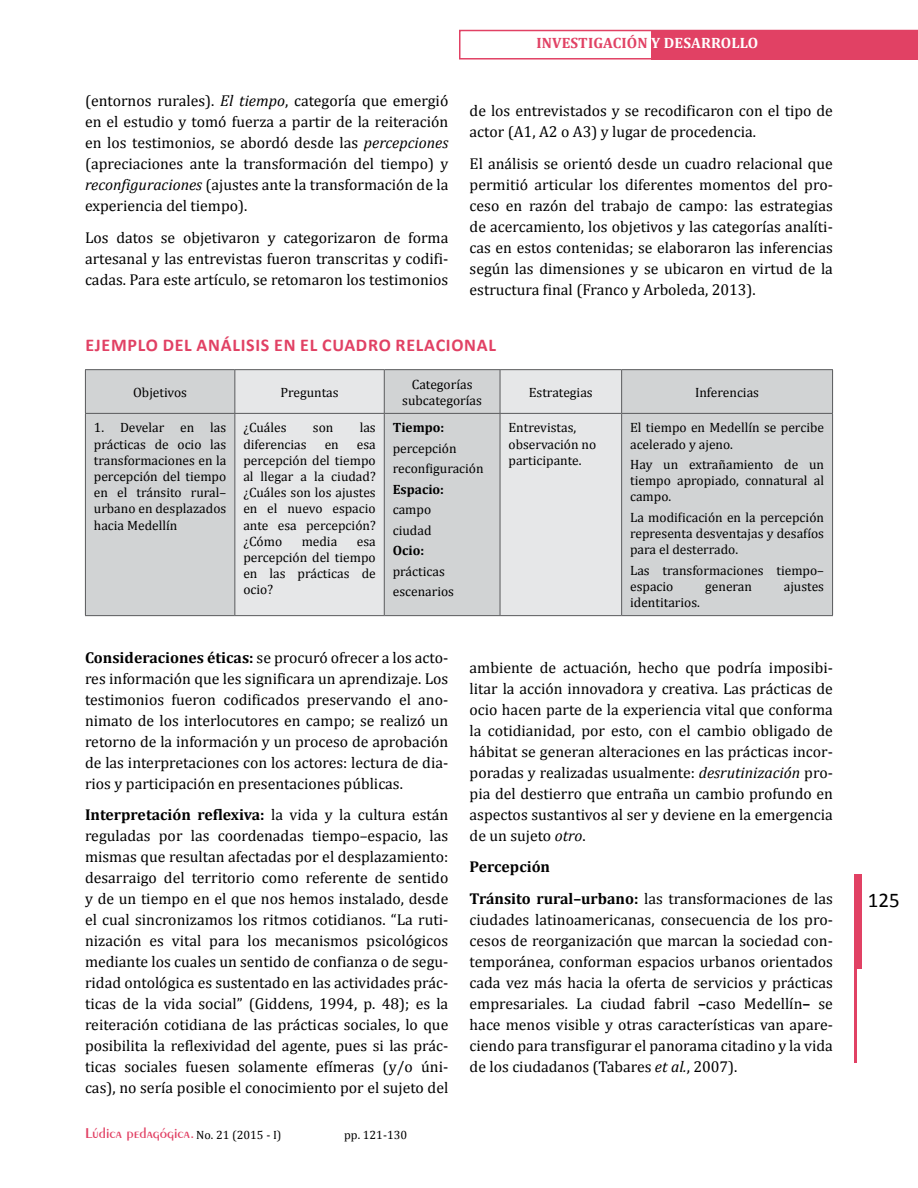
<style>
.page{position:relative;width:918px;height:1188px;background:#fff}
.page>*{position:absolute;margin:0;border:0;box-sizing:border-box;transform-origin:0 0}
.t1{font:21px "Calibri";color:#000}
.t2{font:700 18px "Calibri";color:#e14164}
.t3{font:15.75px/21px "Cambria";color:#000;text-align:justify}
.t4{font:700 15.75px/31.5px "Cambria";color:#000}
.t5{font:600 15px "Exotic 350 BT";color:#e14164}
.t6{font:700 15px "Cambria";letter-spacing:.01em;color:#e14164}
.t7{font:13.5px/16.2px "Cambria";color:#000}
.t8{font:700 13.5px "Cambria";color:#000}
.t9{font:12px "Cambria";color:#000}
.s1{font-style:italic}
.s2{color:#fff}
.s3{font-weight:700}
.s4{font-family:"Cambria";font-weight:400;font-size:12px;color:#000}
.s5{font-weight:400}
</style>
<div class="page">
<div style="left:856px;top:874px;width:6px;height:95px;background:#e14164"></div>
<hr style="left:854px;top:874px;width:2px;height:188px;background:#e14164">
<div style="left:459px;top:30px;width:459px;height:30px;border:2px solid #e14164"></div>
<div style="left:651px;top:30px;width:267px;height:29px;background:#e14164"></div>
<div style="left:86px;top:370px;width:746px;height:245px;background:#d1d3d4"></div>
<svg style="left:235px;top:370px;width:386px;height:245px;fill:#e6e7e8"></svg>
<hr style="left:85px;top:369px;width:150px;height:1px;background:#58595b">
<hr style="left:85px;top:370px;width:1px;height:43px;background:#58595b">
<hr style="left:235px;top:369px;width:149px;height:1px;background:#58595b">
<hr style="left:234px;top:370px;width:1px;height:43px;background:#58595b">
<hr style="left:384px;top:369px;width:116px;height:1px;background:#58595b">
<hr style="left:384px;top:370px;width:1px;height:43px;background:#58595b">
<hr style="left:500px;top:369px;width:122px;height:1px;background:#58595b">
<hr style="left:500px;top:370px;width:1px;height:43px;background:#58595b">
<hr style="left:622px;top:369px;width:211px;height:1px;background:#58595b">
<hr style="left:621px;top:370px;width:1px;height:43px;background:#58595b">
<hr style="left:832px;top:370px;width:1px;height:43px;background:#58595b">
<hr style="left:85px;top:413px;width:150px;height:1px;background:#58595b">
<hr style="left:85px;top:414px;width:1px;height:201px;background:#58595b">
<hr style="left:235px;top:413px;width:149px;height:1px;background:#58595b">
<hr style="left:234px;top:414px;width:1px;height:201px;background:#58595b">
<hr style="left:384px;top:413px;width:116px;height:1px;background:#58595b">
<hr style="left:384px;top:414px;width:1px;height:201px;background:#58595b">
<hr style="left:500px;top:413px;width:122px;height:1px;background:#58595b">
<hr style="left:500px;top:414px;width:1px;height:201px;background:#58595b">
<hr style="left:622px;top:413px;width:211px;height:1px;background:#58595b">
<hr style="left:621px;top:414px;width:1px;height:201px;background:#58595b">
<hr style="left:832px;top:414px;width:1px;height:201px;background:#58595b">
<hr style="left:85px;top:615px;width:150px;height:1px;background:#58595b">
<hr style="left:235px;top:615px;width:149px;height:1px;background:#58595b">
<hr style="left:384px;top:615px;width:116px;height:1px;background:#58595b">
<hr style="left:500px;top:615px;width:122px;height:1px;background:#58595b">
<hr style="left:622px;top:615px;width:211px;height:1px;background:#58595b">
<p class="t3" style="left:85px;top:90px;width:365px">(entornos rurales). <span class="s1">El tiempo</span>, categoría que emergió en el estudio y tomó fuerza a partir de la reiteración en los testimonios, se abordó desde las <span class="s1">percepciones </span>(apreciaciones ante la transformación del tiempo) y <span class="s1">reconfiguraciones</span> (ajustes ante la transformación de la experiencia del tiempo).</p>
<p class="t3" style="left:85px;top:227px;width:365px">Los datos se objetivaron y categorizaron de forma artesanal y las entrevistas fueron transcritas y codifi&shy;cadas. Para este artículo, se retomaron los testimonios</p>
<p class="t6" style="left:536px;top:34px;width:223px">INVESTIGACIÓN <span class="s2">Y DESARROLLO</span></p>
<p class="t3" style="left:470px;top:101px;width:365px">de los entrevistados y se recodificaron con el tipo de actor (A1, A2 o A3) y lugar de procedencia.</p>
<p class="t3" style="left:470px;top:153px;width:365px">El análisis se orientó desde un cuadro relacional que permitió articular los diferentes momentos del pro&shy;ceso en razón del trabajo de campo: las estrategias de acercamiento, los objetivos y las categorías analíti&shy;cas en estos contenidas; se elaboraron las inferencias según las dimensiones y se ubicaron en virtud de la estructura final (Franco y Arboleda, 2013).</p>
<p class="t2" style="left:85px;top:333px;width:21px">EJEMPLO</p>
<p class="t2" style="left:163px;top:333px;width:11px">DEL</p>
<p class="t2" style="left:197px;top:333px;width:44px">ANÁLISIS</p>
<p class="t2" style="left:274px;top:333px;width:61px">ENELCUADRO</p>
<p class="t2" style="left:396px;top:333px;width:11px">RELACIONAL</p>
<p class="t7" style="left:133px;top:384px;width:55px">Objetivos</p>
<p class="t7" style="left:280px;top:384px;width:60px">Preguntas</p>
<p class="t7" style="left:402px;top:376px;width:81px;text-align:center">Categorías subcategorías</p>
<p class="t7" style="left:529px;top:384px;width:65px">Estrategias</p>
<p class="t7" style="left:695px;top:384px;width:66px">Inferencias</p>
<p class="t7" style="left:94px;top:420px;width:134px;text-align:justify">1. Develar en las prácticas de ocio las transformaciones en la percepción del tiempo en el tránsito rural– urbano en desplazados hacia Medellín</p>
<p class="t7" style="left:243px;top:420px;width:45px">¿Cuáles</p>
<p class="t7" style="left:313px;top:420px;width:22px">son</p>
<p class="t7" style="left:360px;top:420px;width:18px">las</p>
<p class="t7" style="left:509px;top:420px;width:89px">Entrevistas, observación no participante.</p>
<p class="t7" style="left:630px;top:420px;width:195px">El tiempo en Medellín se percibe acelerado y ajeno.</p>
<p class="t8" style="left:393px;top:420px;width:53px">Tiempo:</p>
<p class="t7" style="left:393px;top:438px;width:92px;line-height:20.4px">percepción reconfiguración</p>
<p class="t8" style="left:393px;top:481px;width:53px">Espacio:</p>
<p class="t7" style="left:393px;top:499px;width:40px;line-height:20.4px">campo ciudad</p>
<p class="t8" style="left:393px;top:542px;width:33px">Ocio:</p>
<p class="t7" style="left:393px;top:561px;width:63px;line-height:20.4px">prácticas escenarios</p>
<p class="t7" style="left:243px;top:436px;width:65px">diferencias</p>
<p class="t7" style="left:325px;top:436px;width:16px">en</p>
<p class="t7" style="left:243px;top:436px;width:134px;text-align:justify;text-indent:113px">esa percepción del tiempo al llegar a la ciudad? ¿Cuáles son los ajustes en el nuevo espacio ante esa percepción? ¿Cómo</p>
<p class="t7" style="left:630px;top:456px;width:195px;text-align:justify">Hay un extrañamiento de un tiempo apropiado, connatural al campo.</p>
<p class="t7" style="left:630px;top:509px;width:195px;text-align:justify">La modificación en la percepción representa desventajas y desafíos para el desterrado.</p>
<p class="t7" style="left:630px;top:562px;width:195px">Las transformaciones tiempo– espacio</p>
<p class="t7" style="left:302px;top:533px;width:37px">media</p>
<p class="t7" style="left:243px;top:533px;width:134px;text-align:justify;text-indent:113px">esa percepción del tiempo en las prácticas de ocio?</p>
<p class="t7" style="left:705px;top:578px;width:48px">generan</p>
<p class="t7" style="left:784px;top:578px;width:42px">ajustes</p>
<p class="t7" style="left:630px;top:594px;width:71px">identitarios.</p>
<p class="t3" style="left:85px;top:647px;width:365px"><span class="s3">Consideraciones éticas:</span> se procuró ofrecer a los acto&shy;res información que les significara un aprendizaje. Los testimonios fueron codificados preservando el ano&shy;nimato de los interlocutores en campo; se realizó un retorno de la información y un proceso de aprobación de las interpretaciones con los actores: lectura de dia&shy;rios y participación en presentaciones públicas.</p>
<p class="t3" style="left:85px;top:804px;width:365px"><span class="s3">Interpretación reflexiva:</span> la vida y la cultura están reguladas por las coordenadas tiempo–espacio, las mismas que resultan afectadas por el desplazamiento: desarraigo del territorio como referente de sentido y de un tiempo en el que nos hemos instalado, desde el cual sincronizamos los ritmos cotidianos. “La ruti&shy;nización es vital para los mecanismos psicológicos mediante los cuales un sentido de confianza o de segu&shy;ridad ontológica es sustentado en las actividades prác&shy;ticas de la vida social” (Giddens, 1994, p. 48); es la reiteración cotidiana de las prácticas sociales, lo que posibilita la reflexividad del agente, pues si las prác&shy;ticas sociales fuesen solamente efímeras (y/o úni&shy;cas), no sería posible el conocimiento por el sujeto del</p>
<p class="t5" style="left:85px;top:1124px;width:198px">Lúdica pedagógica.<span class="s4">No. 21 (2015 - I)</span></p>
<p class="t9" style="left:344px;top:1127px;width:64px">pp. 121-130</p>
<p class="t3" style="left:470px;top:657px;width:365px">ambiente de actuación, hecho que podría imposibi&shy;litar la acción innovadora y creativa. Las prácticas de ocio hacen parte de la experiencia vital que conforma la cotidianidad, por esto, con el cambio obligado de hábitat se generan alteraciones en las prácticas incor&shy;poradas y realizadas usualmente: <span class="s1">desrutinización</span> pro&shy;pia del destierro que entraña un cambio profundo en aspectos sustantivos al ser y deviene en la emergencia de un sujeto <span class="s1">otro</span>.</p>
<p class="t4" style="left:470px;top:851px;width:365px">Percepción<br>Tránsito rural–urbano: <span class="s5">las transformaciones de las</span></p>
<p class="t3" style="left:470px;top:909px;width:365px">ciudades latinoamericanas, consecuencia de los pro&shy;cesos de reorganización que marcan la sociedad con&shy;temporánea, conforman espacios urbanos orientados cada vez más hacia la oferta de servicios y prácticas empresariales. La ciudad fabril <span class="s3">–</span>caso Medellín<span class="s3">–</span> se hace menos visible y otras características van apare&shy;ciendo para transfigurar el panorama citadino y la vida de los ciudadanos (Tabares <span class="s1">et al.</span>, 2007).</p>
<h1 class="t1" style="left:868px;top:886px;width:33px">125</h1>
</div>
